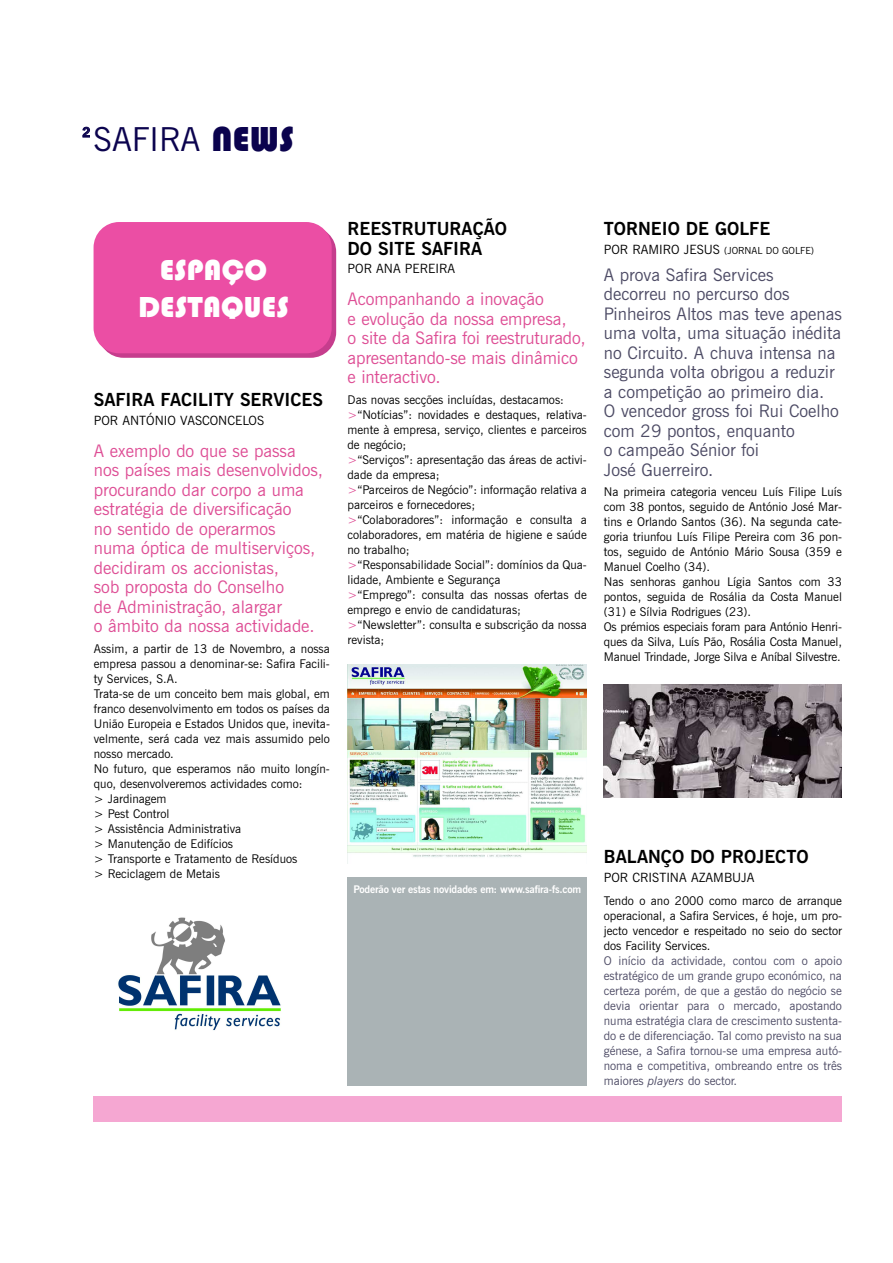
<style>
.page{position:relative;width:893px;height:1263px;background:#fff}
.page>*{position:absolute;margin:0;border:0;box-sizing:border-box;transform-origin:0 0}
.t1{font:33px "News Gothic BT";color:#0b034e}
.t2{font:30px/37.5px "Bauhaus 93";letter-spacing:.005em;color:#fff;text-align:center}
.t3{font:700 18px/19.5px "News Gothic BT";color:#000}
.t4{font:17.25px/19.5px "News Gothic BT";color:#de4e95}
.t5{font:17.25px/19.5px "News Gothic BT";color:#4d4b65}
.t6{font:700 13.5px "News Gothic BT";color:#0b034e}
.t7{font:12.75px "News Gothic BT";color:#000}
.t8{font:12px/15px "News Gothic BT";color:#000}
.t9{font:12px/15px "News Gothic BT";color:#4d4b65;text-align:justify}
.t10{font:700 10.5px "News Gothic BT";letter-spacing:-.02em;color:#fff}
.t11{font:9.75px "News Gothic BT";color:#000}
.s1{font-family:"Bauhaus 93";font-size:36px}
.s2{color:#de4e95}
.s3{font-size:12.75px}
.s4{font-style:italic}
</style>
<div class="page">
<div style="left:98px;top:226px;width:238px;height:132px;background:#c63d8d;border-radius:26px"></div>
<div style="left:94px;top:222px;width:238px;height:131px;background:#eb4ea4;border-radius:26px"></div>
<img style="left:118px;top:917px;width:163px;height:114px">
<img style="left:348px;top:664px;width:239px;height:194px">
<img style="left:604px;top:685px;width:238px;height:112px">
<div style="left:94px;top:1096px;width:748px;height:26px;background:#f5a7d2"></div>
<div style="left:348px;top:878px;width:239px;height:208px;background:#aab3b5"></div>
<h1 class="t1" style="left:94px;top:128px;width:202px">SAFIRA <span class="s1">NEWS</span></h1>
<p class="t6" style="left:82px;top:127px;width:10px">2</p>
<h2 class="t2" style="left:138px;top:251px;width:152px">ESPAÇO<br>DESTAQUES</h2>
<h3 class="t3" style="left:94px;top:391px;width:231px">SAFIRA FACILITY SERVICES</h3>
<p class="t7" style="left:94px;top:416px;width:172px">POR ANTÓNIO VASCONCELOS</p>
<p class="t4" style="left:94px;top:443px;width:231px">A exemplo do que se passa nos países mais desenvolvidos, procurando dar corpo a uma estratégia de diversificação<br>no sentido de operarmos<br>numa óptica de multiserviços, decidiram os accionistas,<br>sob proposta do Conselho<br>de Administração, alargar<br>o âmbito da nossa actividade.</p>
<p class="t8" style="left:94px;top:643px;width:238px">Assim, a partir de 13 de Novembro, a nossa empresa passou a denominar-se: Safira Facili&shy;ty Services, S.A.<br>Trata-se de um conceito bem mais global, em franco desenvolvimento em todos os países da<br>União Europeia e Estados Unidos que, inevita&shy;velmente, será cada vez mais assumido pelo nosso mercado.<br>No futuro, que esperamos não muito longín&shy;quo, desenvolveremos actividades como:<br>&gt; Jardinagem<br>&gt; Pest Control<br>&gt; Assistência Administrativa<br>&gt; Manutenção de Edifícios<br>&gt; Transporte e Tratamento de Resíduos<br>&gt; Reciclagem de Metais</p>
<h3 class="t3" style="left:348px;top:220px;width:161px">REESTRUTURAÇÃO<br>DO SITE SAFIRA</h3>
<p class="t7" style="left:348px;top:264px;width:109px">POR ANA PEREIRA</p>
<h3 class="t4" style="left:348px;top:291px;width:240px">Acompanhando a inovação<br>e evolução da nossa empresa,<br>o site da Safira foi reestruturado, apresentando-se mais dinâmico e interactivo.</h3>
<p class="t8" style="left:348px;top:394px;width:241px">Das novas secções incluídas, destacamos: <span class="s2">&gt;</span>“Notícias”: novidades e destaques, relativa&shy;mente à empresa, serviço, clientes e parceiros de negócio;<br><span class="s2">&gt;</span>“Serviços”: apresentação das áreas de activi&shy;dade da empresa;<br><span class="s2">&gt;</span>“Parceiros de Negócio”: informação relativa a parceiros e fornecedores;<br><span class="s2">&gt;</span>“Colaboradores”: informação e consulta a colaboradores, em matéria de higiene e saúde no trabalho;<br><span class="s2">&gt;</span>“Responsabilidade Social”: domínios da Qua&shy;lidade, Ambiente e Segurança<br><span class="s2">&gt;</span>“Emprego”: consulta das nossas ofertas de emprego e envio de candidaturas; <span class="s2">&gt;</span>“Newsletter”: consulta e subscrição da nossa revista;</p>
<h3 class="t3" style="left:604px;top:220px;width:168px">TORNEIO DE GOLFE</h3>
<p class="t11" style="left:604px;top:247px;width:212px"><span class="s3">POR RAMIRO JESUS</span> (JORNAL DO GOLFE)</p>
<p class="t5" style="left:604px;top:266px;width:240px">A prova Safira Services<br>decorreu no percurso dos<br>Pinheiros Altos mas teve apenas uma volta, uma situação inédita no Circuito. A chuva intensa na segunda volta obrigou a reduzir a competição ao primeiro dia.<br>O vencedor gross foi Rui Coelho com 29 pontos, enquanto<br>o campeão Sénior foi<br>José Guerreiro.</p>
<p class="t8" style="left:604px;top:485px;width:240px">Na primeira categoria venceu Luís Filipe Luís com 38 pontos, seguido de António José Mar&shy;tins e Orlando Santos (36). Na segunda cate&shy;goria triunfou Luís Filipe Pereira com 36 pon&shy;tos, seguido de António Mário Sousa (359 e Manuel Coelho (34).<br>Nas senhoras ganhou Lígia Santos com 33 pontos, seguida de Rosália da Costa Manuel (31) e Sílvia Rodrigues (23).<br>Os prémios especiais foram para António Henri&shy;ques da Silva, Luís Pão, Rosália Costa Manuel, Manuel Trindade, Jorge Silva e Aníbal Silvestre.</p>
<p class="t10" style="left:353px;top:885px;width:229px">Poderão ver estas novidades em: www.safira-fs.com</p>
<h3 class="t3" style="left:604px;top:849px;width:206px">BALANÇO DO PROJECTO</h3>
<p class="t7" style="left:604px;top:873px;width:152px">POR CRISTINA AZAMBUJA</p>
<p class="t8" style="left:604px;top:894px;width:240px;text-align:justify">Tendo o ano 2000 como marco de arranque operacional, a Safira Services, é hoje, um pro&shy;jecto vencedor e respeitado no seio do sector dos Facility Services.</p>
<p class="t9" style="left:604px;top:954px;width:240px">O início da actividade, contou com o apoio estratégico de um grande grupo económico, na certeza porém, de que a gestão do negócio se devia orientar para o mercado, apostando numa estratégia clara de crescimento sustenta&shy;do e de diferenciação. Tal como previsto na sua génese, a Safira tornou-se uma empresa autó&shy;noma e competitiva, ombreando entre os três maiores <span class="s4">players</span> do sector.</p>
</div>
